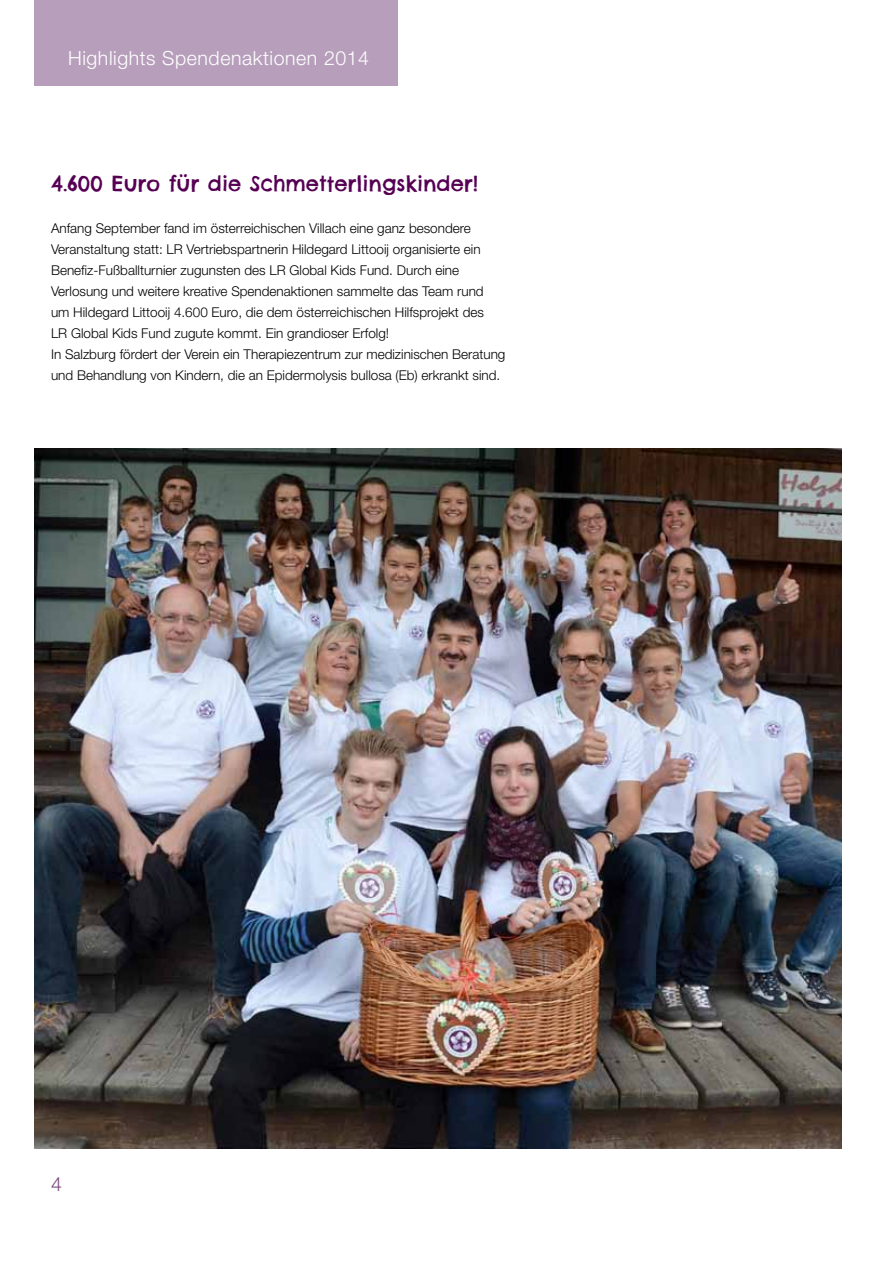
<style>
.page{position:relative;width:893px;height:1263px;background:#fff}
.page>*{position:absolute;margin:0;border:0;box-sizing:border-box;transform-origin:0 0}
.t1{font:21px "Chelsea Market Pro";color:#560054}
.t2{font:300 19.5px "Helvetica Neue LT Pro";letter-spacing:.03em;color:#fff}
.t3{font:300 19.5px "Helvetica Neue LT Pro";color:#79477b}
.t4{font:300 13.5px/21px "Helvetica Neue LT Pro";color:#000}
</style>
<div class="page">
<div style="left:34px;top:0;width:364px;height:85px;background:#b79fbc"></div>
<img style="left:34px;top:449px;width:808px;height:699px">
<h2 class="t2" style="left:68px;top:46px;width:303px">Highlights Spendenaktionen 2014</h2>
<h2 class="t2" style="left:51px;top:46px;width:174px">Jahresbericht 2014</h2>
<h1 class="t1" style="left:51px;top:170px;width:429px">4.600 Euro für die Schmetterlingskinder!</h1>
<p class="t4" style="left:51px;top:218px;width:456px">Anfang September fand im österreichischen Villach eine ganz besondere Veranstaltung statt: LR Vertriebspartnerin Hildegard Littooij organisierte ein Benefiz-Fußballturnier zugunsten des LR Global Kids Fund. Durch eine Verlosung und weitere kreative Spendenaktionen sammelte das Team rund um Hildegard Littooij 4.600 Euro, die dem österreichischen Hilfsprojekt des<br>LR Global Kids Fund zugute kommt. Ein grandioser Erfolg!<br>In Salzburg fördert der Verein ein Therapiezentrum zur medizinischen Beratung und Behandlung von Kindern, die an Epidermolysis bullosa (Eb) erkrankt sind.</p>
<h2 class="t3" style="left:51px;top:1172px;width:12px">4</h2>
</div>
